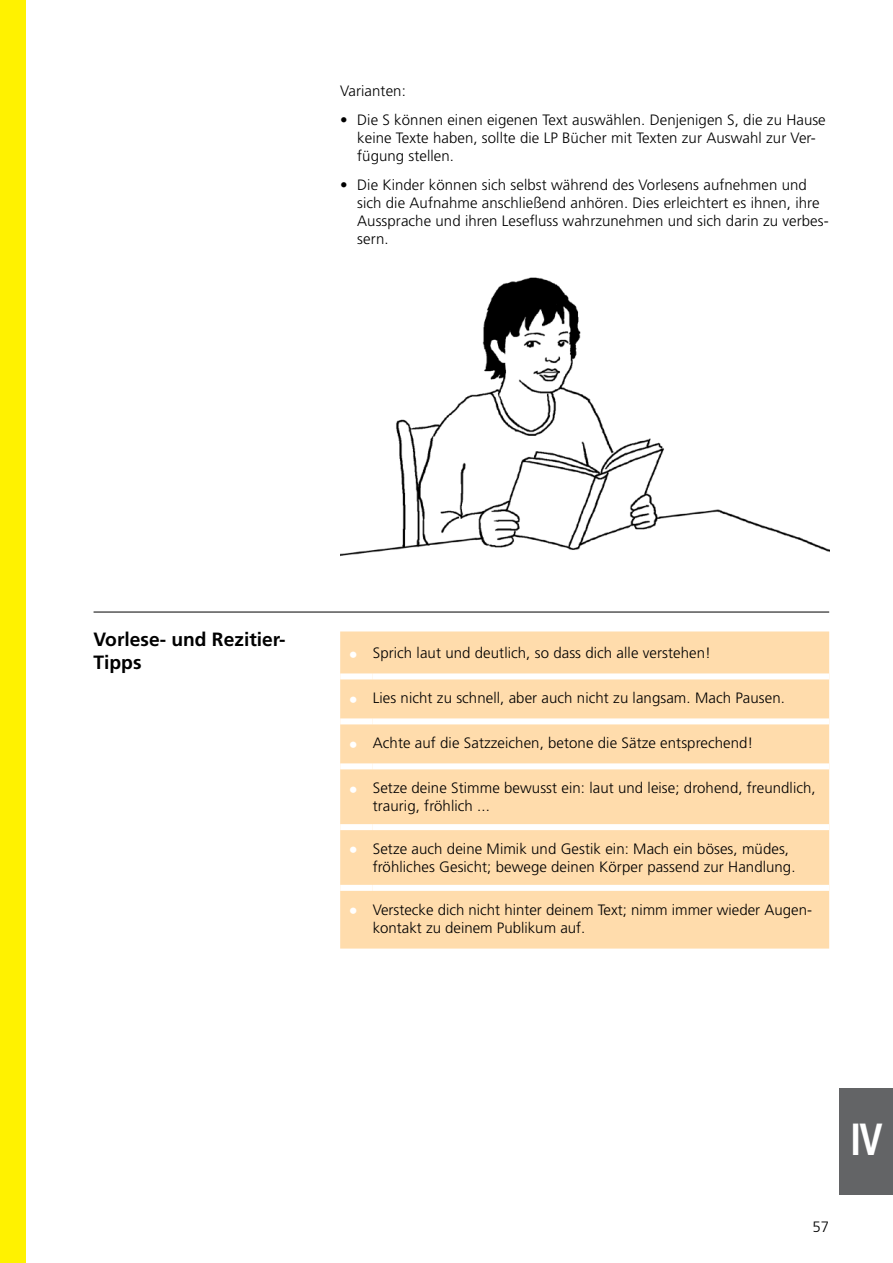
<style>
.page{position:relative;width:893px;height:1263px;background:#fff}
.page>*{position:absolute;margin:0;border:0;box-sizing:border-box;transform-origin:0 0}
.t1{font:700 condensed 45px "Frutiger";color:#fff;scale:.9 1}
.t2{font:700 19.2px/23.1px "Frutiger";color:#000}
.t3{font:300 15px/18px "Frutiger LT Pro";letter-spacing:.005em;color:#000}
.t4{font:300 15px "Frutiger";color:#000}
.s1{font-weight:700;font-size:18px;color:#fff}
</style>
<div class="page">
<img style="left:340px;top:277px;width:489px;height:335px">
<div style="left:840px;top:1089px;width:53px;height:106px;background:#636466"></div>
<hr style="left:94px;top:612px;width:735px;height:1px;background:#000">
<div style="left:340px;top:631px;width:489px;height:317px;background:#ffdcac"></div>
<div style="left:340px;top:673px;width:33px;height:6px;background:#fff"></div>
<div style="left:373px;top:673px;width:456px;height:6px;background:#fff"></div>
<div style="left:340px;top:718px;width:33px;height:6px;background:#fff"></div>
<div style="left:373px;top:718px;width:456px;height:6px;background:#fff"></div>
<div style="left:340px;top:763px;width:33px;height:6px;background:#fff"></div>
<div style="left:373px;top:763px;width:456px;height:6px;background:#fff"></div>
<div style="left:340px;top:824px;width:33px;height:6px;background:#fff"></div>
<div style="left:373px;top:824px;width:456px;height:6px;background:#fff"></div>
<div style="left:340px;top:885px;width:33px;height:6px;background:#fff"></div>
<div style="left:373px;top:885px;width:456px;height:6px;background:#fff"></div>
<div style="left:0;top:0;width:26px;height:1263px;background:#fff200"></div>
<p class="t3" style="left:340px;top:82px;width:67px">Varianten:</p>
<p class="t3" style="left:357px;top:111px;width:470px;text-indent:-17px">• Die S können einen eigenen Text auswählen. Denjenigen S, die zu Hause keine Texte haben, sollte die LP Bücher mit Texten zur Auswahl zur Ver&shy;fügung stellen.</p>
<p class="t3" style="left:357px;top:175px;width:473px;text-indent:-17px">• Die Kinder können sich selbst während des Vorlesens aufnehmen und sich die Aufnahme anschließend anhören. Dies erleichtert es ihnen, ihre Aussprache und ihren Lesefluss wahrzunehmen und sich darin zu verbes&shy;sern.</p>
<p class="t2" style="left:94px;top:628px;width:194px">Vorlese- und Rezitier-<br>Tipps</p>
<p class="t3" style="left:349px;top:644px;width:364px"><span class="s1">•</span> Sprich laut und deutlich, so dass dich alle verstehen!</p>
<p class="t3" style="left:349px;top:689px;width:438px"><span class="s1">•</span> Lies nicht zu schnell, aber auch nicht zu langsam. Mach Pausen.</p>
<p class="t3" style="left:349px;top:734px;width:406px"><span class="s1">•</span> Achte auf die Satzzeichen, betone die Sätze entsprechend!</p>
<p class="t3" style="left:373px;top:779px;width:444px;text-indent:-24px"><span class="s1">•</span> Setze deine Stimme bewusst ein: laut und leise; drohend, freundlich, traurig, fröhlich ...</p>
<p class="t3" style="left:373px;top:840px;width:424px;text-indent:-24px"><span class="s1">•</span> Setze auch deine Mimik und Gestik ein: Mach ein böses, müdes, fröhliches Gesicht; bewege deinen Körper passend zur Handlung.</p>
<p class="t3" style="left:373px;top:901px;width:441px;text-indent:-24px"><span class="s1">•</span> Verstecke dich nicht hinter deinem Text; nimm immer wieder Augen&shy;kontakt zu deinem Publikum auf.</p>
<h1 class="t1" style="left:850px;top:1113px;width:38px">IV</h1>
<p class="t4" style="left:812px;top:1218px;width:18px">57</p>
</div>
